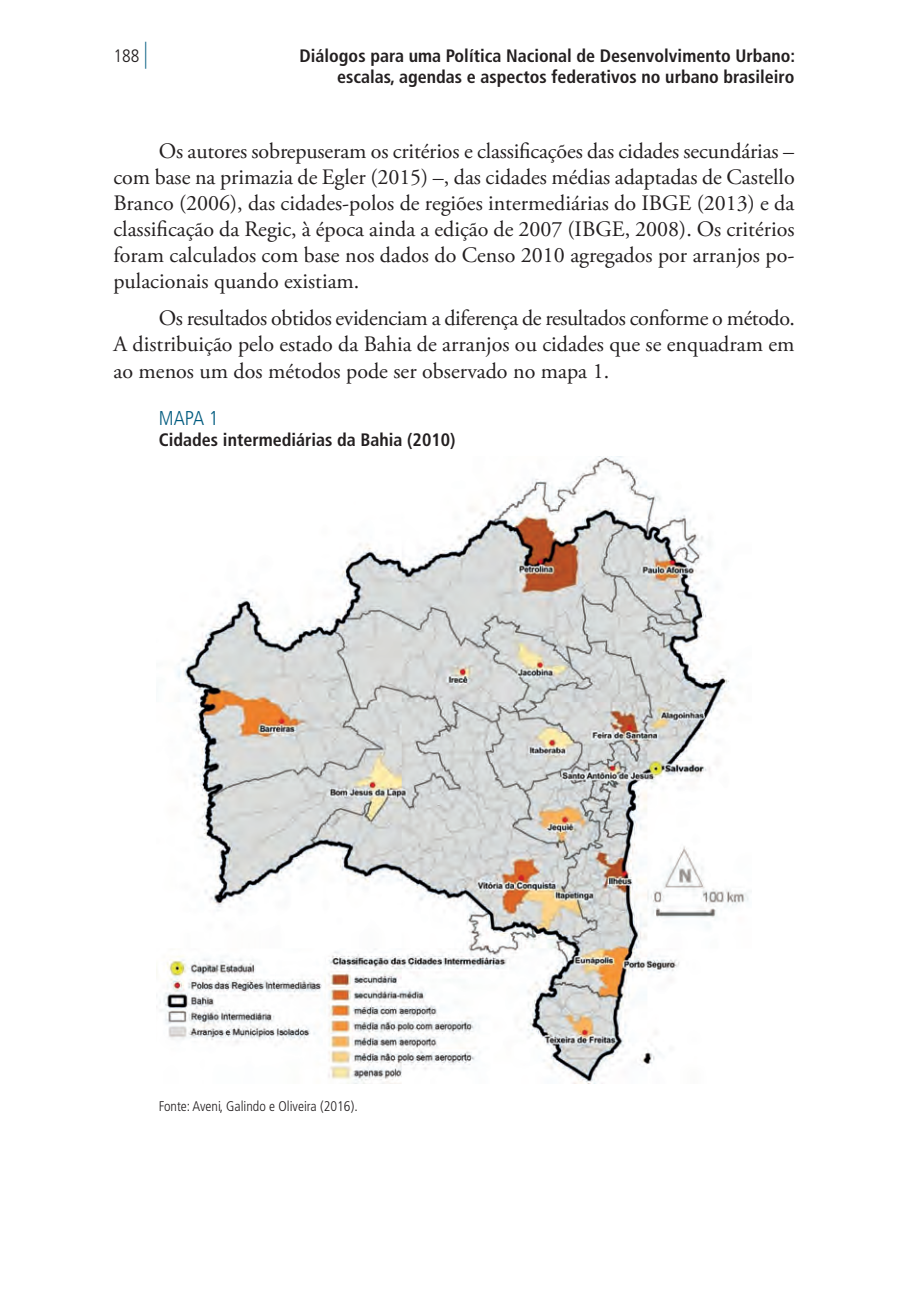
<style>
.page{position:relative;width:908px;height:1304px;background:#fff}
.page>*{position:absolute;margin:0;border:0;box-sizing:border-box;transform-origin:0 0}
.texto_corrido{font:22px/26px "Adobe Garamond Pro";color:#231f20;text-align:justify}
.titulo_1_grafico{font:300 condensed 20px "Frutiger LT Pro";color:#005b7f}
.titulo_2_grafico_sozinho{font:700 condensed 18px/21.6px "Frutiger LT Pro";color:#231f20;text-align:right}
.t1{font:300 condensed 18px "Frutiger LT Pro";color:#231f20}
.fonte_grafico_sozinha{font:300 condensed 14px "Frutiger LT Pro";color:#231f20}
.s1{font-size:27px;color:#005b7f}
</style>
<div class="page">
<img style="left:156px;top:457px;width:593px;height:626px">
<p class="t1" style="left:113px;top:45px;width:36px">188 <span class="s1">|</span></p>
<p class="titulo_2_grafico_sozinho" style="left:299px;top:45px;width:497px">Diálogos para uma Política Nacional de Desenvolvimento Urbano: escalas, agendas e aspectos federativos no urbano brasileiro</p>
<p class="texto_corrido" style="left:113px;top:138px;width:682px;text-indent:45px">Os autores sobrepuseram os critérios e classificações das cidades secundárias – com base na primazia de Egler (2015) –, das cidades médias adaptadas de Castello Branco (2006), das cidades-polos de regiões intermediárias do IBGE (2013) e da classificação da Regic, à época ainda a edição de 2007 (IBGE, 2008). Os critérios foram calculados com base nos dados do Censo 2010 agregados por arranjos po&shy;pulacionais quando existiam.</p>
<p class="texto_corrido" style="left:113px;top:306px;width:682px;text-indent:45px">Os resultados obtidos evidenciam a diferença de resultados conforme o método.<br>A distribuição pelo estado da Bahia de arranjos ou cidades que se enquadram em ao menos um dos métodos pode ser observado no mapa 1.</p>
<p class="titulo_1_grafico" style="left:159px;top:406px;width:61px">MAPA 1</p>
<p class="titulo_2_grafico_sozinho" style="left:159px;top:429px;width:298px">Cidades intermediárias da Bahia (2010)</p>
<p class="fonte_grafico_sozinha" style="left:159px;top:1098px;width:200px">Fonte: Aveni, Galindo e Oliveira (2016).</p>
</div>
